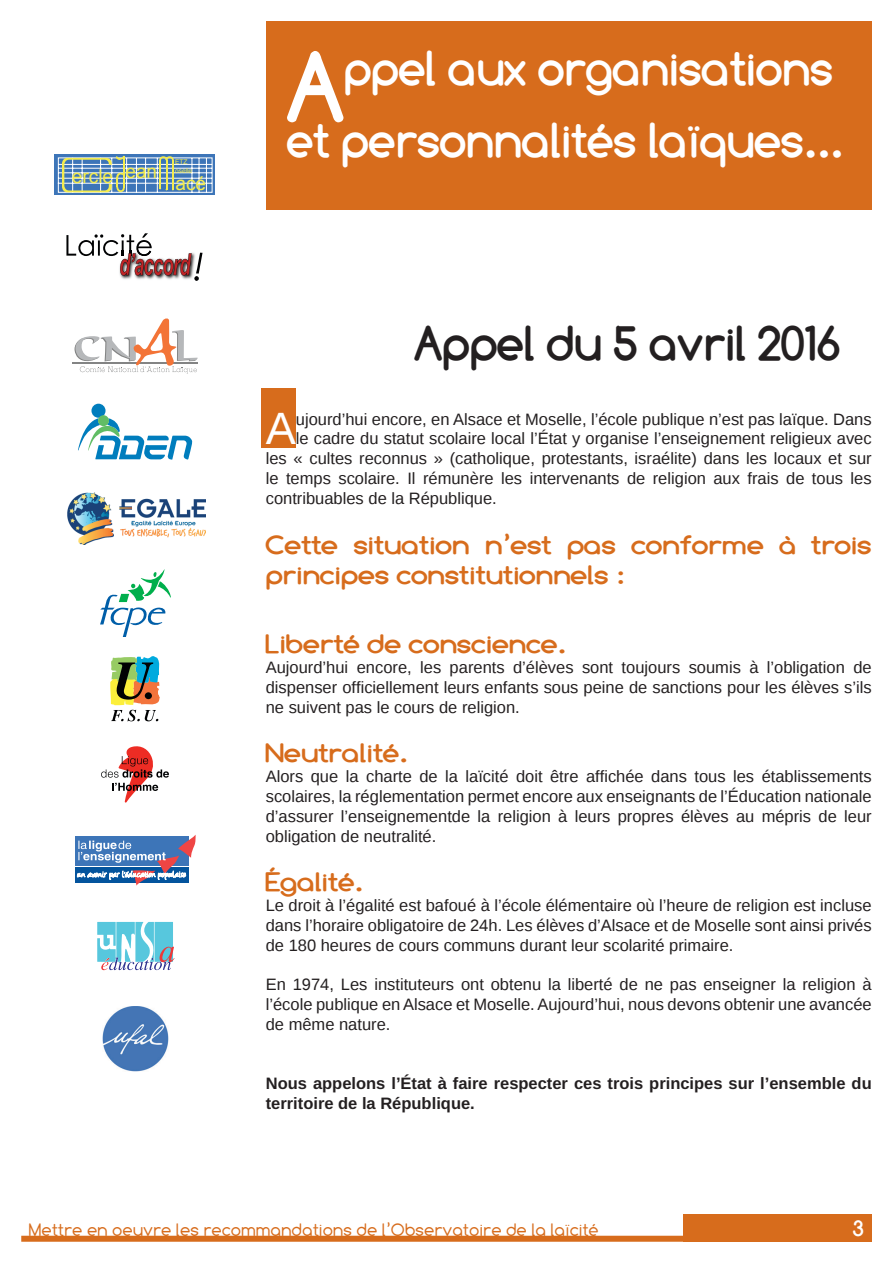
<style>
.page{position:relative;width:893px;height:1263px;background:#fff}
.page>*{position:absolute;margin:0;border:0;box-sizing:border-box;transform-origin:0 0}
.t1{font:700 48px "Comfortaa";color:#fff}
.t2{font:700 48px "Comfortaa";color:#231f20}
.t3{font:45.3px "Liberation Sans";color:#fff}
.t4{font:700 26.1px/30px "Comfortaa";color:#d76c1c;scale:1.15 1}
.t5{font:700 22.5px "Comfortaa";color:#fff}
.t6{font:19.05px "Arial";color:#f4ec4d}
.t7{font:18px "Comfortaa";color:#d76c1c}
.t8{font:16.5px/19.8px "Liberation Sans";color:#231f20;text-align:justify}
.t9{font:700 16.5px/19.8px "Liberation Sans";color:#231f20}
.t10{font:6.6px/8.2px "Arial";color:#f4ec4d}
.s1{font-size:98.25px}
</style>
<div class="page">
<div style="left:261px;top:388px;width:35px;height:60px;background:#d76c1c"></div>
<div style="left:266px;top:21px;width:606px;height:188px;background:#d76c1c"></div>
<div style="left:684px;top:1214px;width:188px;height:28px;background:#d76c1c"></div>
<div style="left:21px;top:1236px;width:851px;height:6px;background:#d76c1c"></div>
<div style="left:55px;top:154px;width:160px;height:41px;background:linear-gradient(to bottom,#3d75b8,#3d75b8)"></div>
<svg style="left:57px;top:155px;width:155px;height:39px;background:#7a9fbc"></svg>
<hr style="left:72px;top:363px;width:126px;height:1px;background:#838484">
<svg style="left:74px;top:318px;width:124px;height:55px"></svg>
<div style="left:91px;top:404px;width:15px;height:14px;background:#007dbd;border-radius:50%"></div>
<svg style="left:78px;top:418px;width:114px;height:42px"></svg>
<div style="left:98px;top:415px;width:11px;height:11px;background:#61bd65;border-radius:50%"></div>
<img style="left:67px;top:492px;width:139px;height:52px">
<svg style="left:100px;top:569px;width:70px;height:68px"></svg>
<svg style="left:110px;top:656px;width:50px;height:65px"></svg>
<svg style="left:101px;top:746px;width:68px;height:57px"></svg>
<div style="left:76px;top:867px;width:113px;height:15px;background:#04549d"></div>
<svg style="left:77px;top:835px;width:119px;height:50px"></svg>
<div style="left:96px;top:921px;width:79px;height:50px;background:#f6fbfd"></div>
<svg style="left:97px;top:922px;width:78px;height:49px"></svg>
<img style="left:102px;top:1006px;width:66px;height:65px">
<svg style="left:66px;top:233px;width:137px;height:48px"></svg>
<p class="t6" style="left:72px;top:163px;width:87px">ercle ean</p>
<p class="t10" style="left:175px;top:158px;width:19px">ETZ oselle</p>
<p class="t6" style="left:175px;top:171px;width:32px">acé</p>
<p class="t1" style="left:287px;top:41px;width:548px"><span class="s1">A</span> ppel aux organisations</p>
<p class="t1" style="left:287px;top:113px;width:558px">et personnalités laïques...</p>
<p class="t2" style="left:415px;top:316px;width:427px">Appel du 5 avril 2016</p>
<p class="t3" style="left:266px;top:403px;width:32px">A</p>
<p class="t8" style="left:296px;top:410px;width:577px">ujourd’hui encore, en Alsace et Moselle, l’école publique n’est pas laïque. Dans</p>
<p class="t8" style="left:296px;top:429px;width:577px">le cadre du statut scolaire local l’État y organise l’enseignement religieux avec</p>
<p class="t8" style="left:266px;top:449px;width:607px">les « cultes reconnus » (catholique, protestants, israélite) dans les locaux et sur</p>
<p class="t8" style="left:266px;top:469px;width:607px">le temps scolaire. Il rémunère les intervenants de religion aux frais de tous les</p>
<p class="t8" style="left:266px;top:489px;width:233px">contribuables de la République.</p>
<p class="t4" style="left:266px;top:529px;width:528px">Cette situation n’est pas conforme à trois principes constitutionnels :</p>
<p class="t4" style="left:266px;top:629px;width:262px">Liberté de conscience.</p>
<p class="t8" style="left:266px;top:658px;width:607px">Aujourd’hui encore, les parents d’élèves sont toujours soumis à l’obligation de dispenser officiellement leurs enfants sous peine de sanctions pour les élèves s’ils ne suivent pas le cours de religion.</p>
<p class="t4" style="left:266px;top:738px;width:125px">Neutralité.</p>
<p class="t8" style="left:266px;top:767px;width:607px">Alors que la charte de la laïcité doit être affichée dans tous les établissements scolaires, la réglementation permet encore aux enseignants de l’Éducation nationale d’assurer l’enseignementde la religion à leurs propres élèves au mépris de leur obligation de neutralité.</p>
<p class="t4" style="left:266px;top:867px;width:86px">Égalité.</p>
<p class="t8" style="left:266px;top:896px;width:607px">Le droit à l’égalité est bafoué à l’école élémentaire où l’heure de religion est incluse dans l’horaire obligatoire de 24h. Les élèves d’Alsace et de Moselle sont ainsi privés de 180 heures de cours communs durant leur scolarité primaire.</p>
<p class="t8" style="left:266px;top:975px;width:607px">En 1974, Les instituteurs ont obtenu la liberté de ne pas enseigner la religion à l’école publique en Alsace et Moselle. Aujourd’hui, nous devons obtenir une avancée de même nature.</p>
<p class="t9" style="left:266px;top:1073px;width:607px">Nous appelons l’État à faire respecter ces trois principes sur l’ensemble du territoire de la République.</p>
<p class="t7" style="left:29px;top:1219px;width:572px">Mettre en oeuvre les recommandations de l’Observatoire de la laïcité</p>
<p class="t5" style="left:853px;top:1215px;width:12px">3</p>
</div>
